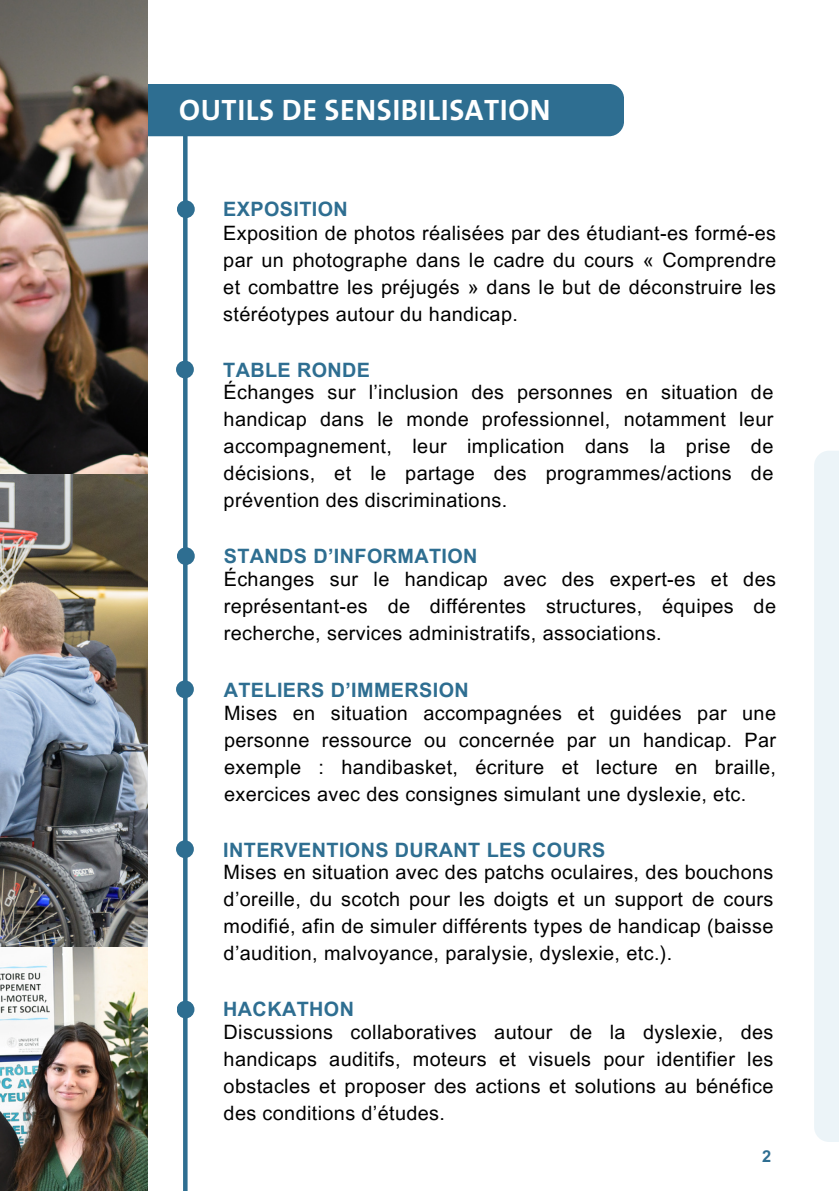
<style>
.page{position:relative;width:839px;height:1191px;background:#fff}
.page>*{position:absolute;margin:0;border:0;box-sizing:border-box;transform-origin:0 0}
.t1{font:700 29.8px "The Sans Os F";letter-spacing:.02em;color:#fff}
.t2{font:19.8px/27px "Arial MT Pro";letter-spacing:.02em;color:#000;text-align:justify}
.t3{font:700 19.8px "Arial MT Pro";letter-spacing:.02em;color:#2e6e91}
.t4{font:700 16.4px "Arial MT Pro";color:#2e6e91}
</style>
<div class="page">
<img style="left:0;top:0;width:147px;height:1191px">
<div style="left:103px;top:84px;width:521px;height:52px;background:#2e6e91;border-radius:15px"></div>
<div style="left:814px;top:451px;width:24px;height:691px;background:#ecf4f8"></div>
<svg style="left:183px;top:136px;width:4px;height:1055px;background:#317092"></svg>
<div style="left:177px;top:200px;width:18px;height:18px;background:#2e6e91;border-radius:50%"></div>
<div style="left:176px;top:361px;width:18px;height:17px;background:#2e6e91;border-radius:50%"></div>
<div style="left:176px;top:680px;width:18px;height:18px;background:#2e6e91;border-radius:50%"></div>
<div style="left:176px;top:840px;width:18px;height:18px;background:#2e6e91;border-radius:50%"></div>
<div style="left:177px;top:1001px;width:17px;height:17px;background:#2e6e91;border-radius:50%"></div>
<div style="left:177px;top:547px;width:18px;height:18px;background:#2e6e91;border-radius:50%"></div>
<p class="t1" style="left:179px;top:91px;width:373px">OUTILS DE SENSIBILISATION</p>
<p class="t3" style="left:223px;top:202px;width:126px">EXPOSITION</p>
<p class="t2" style="left:223px;top:222px;width:554px">Exposition de photos réalisées par des étudiant-es formé-es par un photographe dans le cadre du cours « Comprendre et combattre les préjugés » dans le but de déconstruire les stéréotypes autour du handicap.</p>
<p class="t3" style="left:223px;top:362px;width:148px">TABLE RONDE</p>
<p class="t2" style="left:223px;top:381px;width:551px">Échanges sur l’inclusion des personnes en situation de handicap dans le monde professionnel, notamment leur accompagnement, leur implication dans la prise de décisions, et le partage des programmes/actions de prévention des discriminations.</p>
<p class="t3" style="left:224px;top:549px;width:255px">STANDS D’INFORMATION</p>
<p class="t2" style="left:224px;top:569px;width:553px">Échanges sur le handicap avec des expert-es et des représentant-es de différentes structures, équipes de recherche, services administratifs, associations.</p>
<p class="t3" style="left:224px;top:682px;width:246px">ATELIERS D’IMMERSION</p>
<p class="t2" style="left:224px;top:702px;width:553px">Mises en situation accompagnées et guidées par une personne ressource ou concernée par un handicap. Par exemple : handibasket, écriture et lecture en braille, exercices avec des consignes simulant une dyslexie, etc.</p>
<p class="t3" style="left:223px;top:842px;width:383px">INTERVENTIONS DURANT LES COURS</p>
<p class="t2" style="left:223px;top:861px;width:551px">Mises en situation avec des patchs oculaires, des bouchons d’oreille, du scotch pour les doigts et un support de cours modifié, afin de simuler différents types de handicap (baisse d’audition, malvoyance, paralysie, dyslexie, etc.).</p>
<p class="t3" style="left:223px;top:1002px;width:132px">HACKATHON</p>
<p class="t2" style="left:223px;top:1021px;width:551px">Discussions collaboratives autour de la dyslexie, des handicaps auditifs, moteurs et visuels pour identifier les obstacles et proposer des actions et solutions au bénéfice des conditions d’études.</p>
<p class="t4" style="left:762px;top:1150px;width:11px">2</p>
</div>
